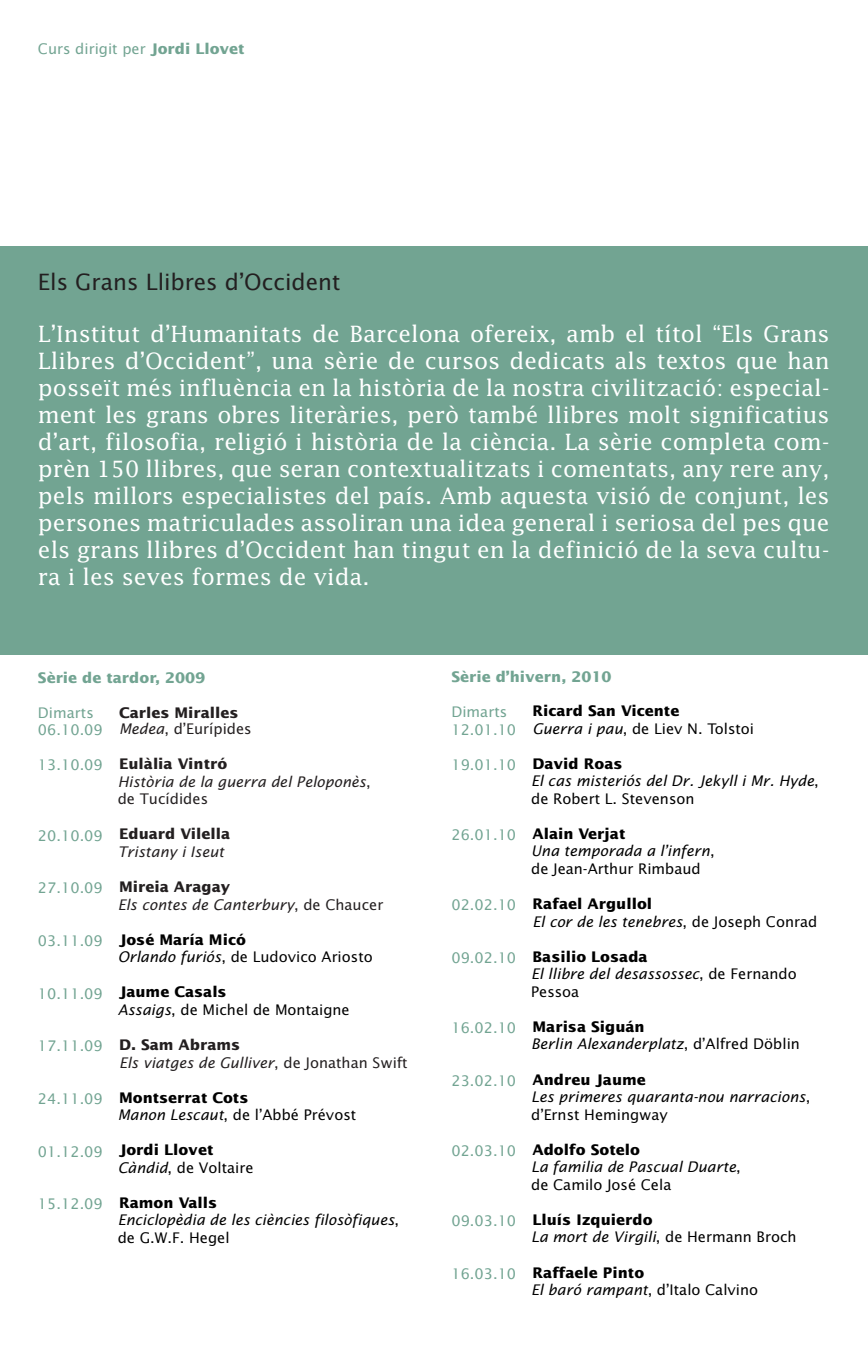
<style>
.page{position:relative;width:868px;height:1346px;background:#fff}
.page>*{position:absolute;margin:0;border:0;box-sizing:border-box;transform-origin:0 0}
.t1{font:22.5px/27px "Lucida";color:#fff;text-align:justify}
.t2{font:22.5px "Lucida Sans";color:#231f20}
.t3{font:italic 14.62px/17.6px "Lucida Sans";color:#000}
.t4{font:italic 14.62px/17.6px "Lucida Sans";color:#231f20}
.t5{font:14.62px/17.6px "Lucida Sans";color:#000}
.t6{font:700 14.62px/17.6px "Lucida Sans";color:#000}
.t7{font:14.62px "Lucida Sans";color:#72a492}
.t8{font:700 14.62px/16.2px "Lucida Sans";color:#231f20}
.t9{font:700 14.62px "Lucida Sans";color:#72a492}
.s1{font-weight:700}
.s2{font-weight:400;color:#72a492}
.s3{font-weight:400;font-style:italic}
.s4{font-weight:400}
.s5{font-style:normal;color:#72a492}
.s6{font-weight:700;font-style:normal}
.s7{font-style:normal}
.s8{color:#72a492}
.s9{font-style:italic}
</style>
<div class="page">
<div style="left:0;top:246px;width:867px;height:409px;background:#72a492"></div>
<p class="t7" style="left:38px;top:43px;width:208px">Curs dirigit per <span class="s1">Jordi Llovet</span></p>
<p class="t2" style="left:38px;top:272px;width:304px">Els Grans Llibres d’Occident</p>
<p class="t1" style="left:38px;top:322px;width:792px">L’Institut d’Humanitats de Barcelona ofereix, amb el títol “Els Grans Llibres d’Occident”, una sèrie de cursos dedicats als textos que han posseït més influència en la història de la nostra civilització: especial&shy;ment les grans obres literàries, però també llibres molt significatius d’art, filosofia, religió i història de la ciència. La sèrie completa com&shy;prèn 150 llibres, que seran contextualitzats i comentats, any rere any, pels millors especialistes del país. Amb aquesta visió de conjunt, les persones matriculades assoliran una idea general i seriosa del pes que els grans llibres d’Occident han tingut en la definició de la seva cultu&shy;ra i les seves formes de vida.</p>
<p class="t9" style="left:38px;top:671px;width:169px">Sèrie de tardor, 2009</p>
<p class="t7" style="left:38px;top:707px;width:57px">Dimarts</p>
<p class="t8" style="left:38px;top:705px;width:215px;text-indent:81px">Carles Miralles<br><span class="s2">06.10.09</span> <span class="s3">Medea</span><span class="s4">, d’Eurípides</span></p>
<p class="t4" style="left:118px;top:756px;width:254px;text-indent:-80px"><span class="s5">13.10.09</span> <span class="s6">Eulàlia Vintró<br></span>Història de la guerra del Peloponès<span class="s7">, de Tucídides</span></p>
<p class="t4" style="left:118px;top:826px;width:114px;text-indent:-80px"><span class="s5">20.10.09</span> <span class="s6">Eduard Vilella<br></span>Tristany i Iseut</p>
<p class="t4" style="left:118px;top:879px;width:267px;text-indent:-80px"><span class="s5">27.10.09</span> <span class="s6">Mireia Aragay<br></span>Els contes de Canterbury<span class="s7">, de Chaucer</span></p>
<p class="t5" style="left:118px;top:932px;width:256px;text-indent:-80px"><span class="s8">03.11.09</span> <span class="s1">José María Micó<br></span><span class="s9">Orlando furiós</span>, de Ludovico Ariosto</p>
<p class="t5" style="left:118px;top:984px;width:233px;text-indent:-80px"><span class="s8">10.11.09</span> <span class="s1">Jaume Casals<br></span><span class="s9">Assaigs</span>, de Michel de Montaigne</p>
<p class="t4" style="left:119px;top:1037px;width:290px;text-indent:-81px"><span class="s5">17.11.09</span> <span class="s6">D. Sam Abrams<br></span>Els viatges de Gulliver<span class="s7">, de Jonathan Swift</span></p>
<p class="t5" style="left:118px;top:1090px;width:240px;text-indent:-80px"><span class="s8">24.11.09</span> <span class="s1">Montserrat Cots<br></span><span class="s9">Manon Lescaut</span>, de l’Abbé Prévost</p>
<p class="t6" style="left:118px;top:1142px;width:137px;text-indent:-80px"><span class="s2">01.12.09</span> Jordi Llovet<br><span class="s3">Càndid</span><span class="s4">, de Voltaire</span></p>
<p class="t3" style="left:118px;top:1195px;width:283px;text-indent:-80px"><span class="s5">15.12.09</span> <span class="s6">Ramon Valls<br></span>Enciclopèdia de les ciències filosòfiques<span class="s7">, de G.W.F. Hegel</span></p>
<p class="t9" style="left:451px;top:671px;width:162px">Sèrie d’hivern, 2010</p>
<p class="t7" style="left:451px;top:706px;width:57px">Dimarts</p>
<p class="t6" style="left:451px;top:703px;width:304px;text-align:center">Ricard San Vicente<br><span class="s2">12.01.10</span> <span class="s3">Guerra i pau</span><span class="s4">, de Liev N. Tolstoi</span></p>
<p class="t3" style="left:531px;top:756px;width:289px;text-indent:-80px"><span class="s5">19.01.10</span> <span class="s6">David Roas<br></span>El cas misteriós del Dr. Jekyll i Mr. Hyde<span class="s7">, de Robert L. Stevenson</span></p>
<p class="t3" style="left:531px;top:826px;width:185px;text-indent:-80px"><span class="s5">26.01.10</span> <span class="s6">Alain Verjat<br></span>Una temporada a l’infern<span class="s7">, de Jean-Arthur Rimbaud</span></p>
<p class="t3" style="left:532px;top:896px;width:286px;text-indent:-81px"><span class="s5">02.02.10</span> <span class="s6">Rafael Argullol<br></span>El cor de les tenebres<span class="s7">, de Joseph Conrad</span></p>
<p class="t3" style="left:531px;top:949px;width:267px;text-indent:-80px"><span class="s5">09.02.10</span> <span class="s6">Basilio Losada<br></span>El llibre del desassossec<span class="s7">, de Fernando<br>Pessoa</span></p>
<p class="t3" style="left:531px;top:1019px;width:270px;text-indent:-80px"><span class="s5">16.02.10</span> <span class="s6">Marisa Siguán<br></span>Berlin Alexanderplatz<span class="s7">, d’Alfred Döblin</span></p>
<p class="t3" style="left:531px;top:1072px;width:280px;text-indent:-80px"><span class="s5">23.02.10</span> <span class="s6">Andreu Jaume<br></span>Les primeres quaranta-nou narracions<span class="s7">, d’Ernst Hemingway</span></p>
<p class="t3" style="left:531px;top:1142px;width:211px;text-indent:-80px"><span class="s5">02.03.10</span> <span class="s6">Adolfo Sotelo<br></span>La familia de Pascual Duarte<span class="s7">, de Camilo José Cela</span></p>
<p class="t3" style="left:531px;top:1212px;width:267px;text-indent:-80px"><span class="s5">09.03.10</span> <span class="s6">Lluís Izquierdo<br></span>La mort de Virgili<span class="s7">, de Hermann Broch</span></p>
<p class="t5" style="left:531px;top:1265px;width:228px;text-indent:-80px"><span class="s8">16.03.10</span> <span class="s1">Raffaele Pinto<br></span><span class="s9">El baró rampant</span>, d’Italo Calvino</p>
</div>
